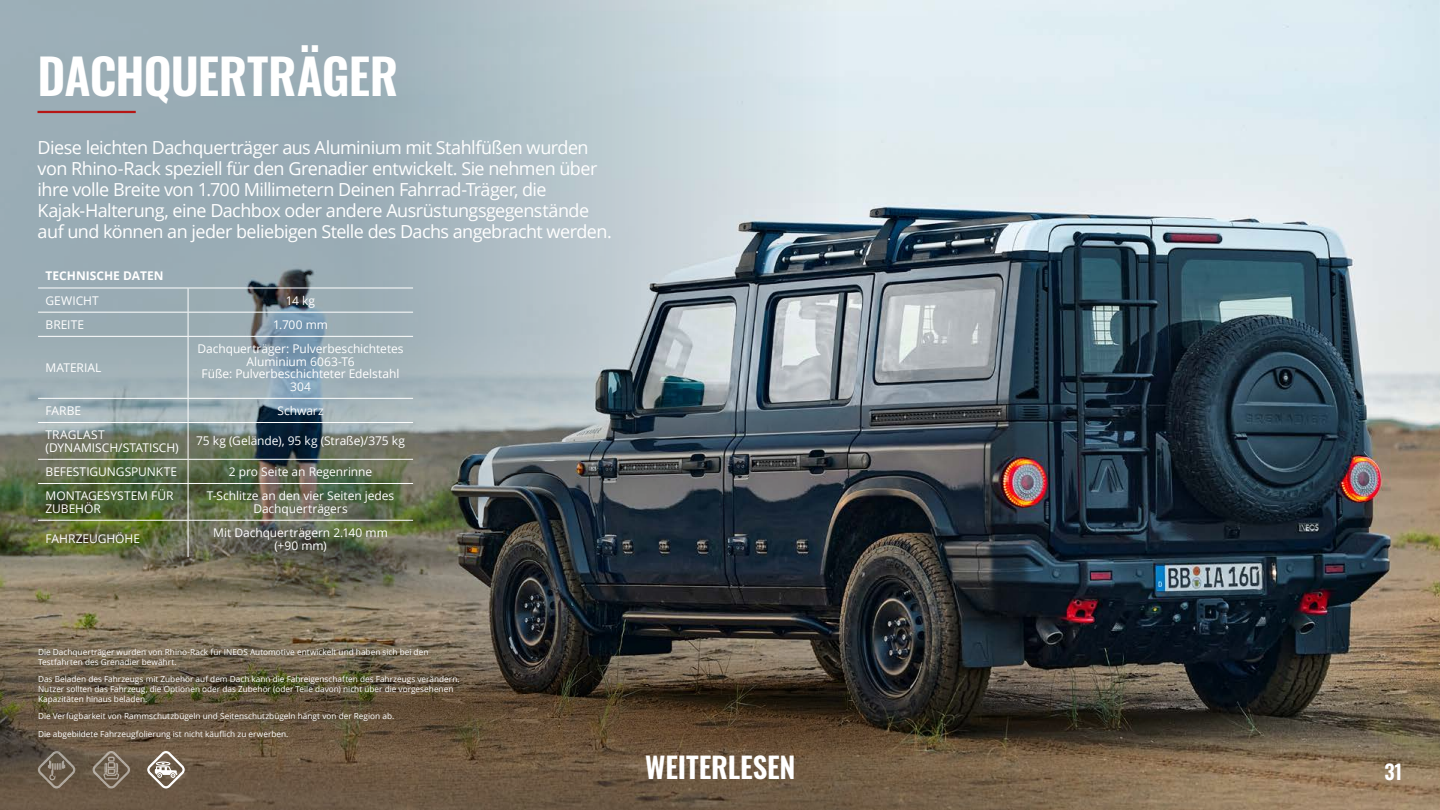
<style>
.page{position:relative;width:1440px;height:810px;background:#fff}
.page>*{position:absolute;margin:0;border:0;box-sizing:border-box;transform-origin:0 0}
.HDL_Up_Top{font:600 48.75px "Oswald";letter-spacing:-.02em;color:#fff}
.t1{font:600 28.88px "Oswald";letter-spacing:-.005em;color:#fff}
.t2{font:600 20.25px "Oswald";color:#fff}
.Bodycopy{font:18px/20.9px "Open Sans";letter-spacing:-.03em;color:#fff}
.Table_BC_center{font:12px/12.6px "Open Sans";letter-spacing:-.005em;color:#fff;text-align:center}
.Table_of_Contents{font:12px/12.6px "Open Sans";color:#fff}
.Table_HL{font:700 12px "Open Sans";color:#fff}
.Captions{font:8.25px/9.9px "Open Sans";color:#fff}
</style>
<div class="page">
<img style="left:838px;top:0;width:602px;height:615px">
<img style="left:0;top:0;width:838px;height:615px">
<img style="left:0;top:615px;width:1440px;height:195px">
<hr style="left:38px;top:288px;width:150px;height:1px;background:#fff">
<hr style="left:188px;top:288px;width:225px;height:1px;background:#fff">
<svg style="left:188px;top:288px;width:1px;height:48px"></svg>
<hr style="left:188px;top:337px;width:1px;height:61px;background:#fff">
<svg style="left:188px;top:399px;width:1px;height:23px"></svg>
<hr style="left:188px;top:423px;width:1px;height:36px;background:#fff">
<svg style="left:188px;top:460px;width:1px;height:23px"></svg>
<hr style="left:188px;top:484px;width:1px;height:36px;background:#fff">
<hr style="left:188px;top:521px;width:1px;height:36px;background:#fff">
<hr style="left:38px;top:312px;width:150px;height:1px;background:#fff">
<hr style="left:188px;top:312px;width:225px;height:1px;background:#fff">
<hr style="left:38px;top:336px;width:150px;height:1px;background:#fff">
<hr style="left:188px;top:336px;width:225px;height:1px;background:#fff">
<hr style="left:38px;top:398px;width:150px;height:1px;background:#fff">
<hr style="left:188px;top:398px;width:225px;height:1px;background:#fff">
<hr style="left:38px;top:422px;width:150px;height:1px;background:#fff">
<hr style="left:188px;top:422px;width:225px;height:1px;background:#fff">
<hr style="left:38px;top:459px;width:150px;height:1px;background:#fff">
<hr style="left:188px;top:459px;width:225px;height:1px;background:#fff">
<hr style="left:38px;top:483px;width:150px;height:1px;background:#fff">
<hr style="left:188px;top:483px;width:225px;height:1px;background:#fff">
<hr style="left:38px;top:520px;width:150px;height:1px;background:#fff">
<hr style="left:188px;top:520px;width:225px;height:1px;background:#fff">
<svg style="left:38px;top:751px;width:38px;height:37px"></svg>
<svg style="left:93px;top:750px;width:37px;height:38px"></svg>
<svg style="left:147px;top:750px;width:38px;height:38px"></svg>
<hr style="left:38px;top:111px;width:98px;height:2px;background:#b61615">
<p class="HDL_Up_Top" style="left:38px;top:50px;width:362px">DACHQUERTRÄGER</p>
<p class="Bodycopy" style="left:38px;top:137px;width:576px">Diese leichten Dachquerträger aus Aluminium mit Stahlfüßen wurden von Rhino-Rack speziell für den Grenadier entwickelt. Sie nehmen über ihre volle Breite von 1.700 Millimetern Deinen Fahrrad-Träger, die Kajak-Halterung, eine Dachbox oder andere Ausrüstungsgegenstände auf und können an jeder beliebigen Stelle des Dachs angebracht werden.</p>
<p class="Table_HL" style="left:46px;top:268px;width:120px">TECHNISCHE DATEN</p>
<p class="Table_of_Contents" style="left:46px;top:294px;width:55px">GEWICHT</p>
<p class="Table_BC_center" style="left:286px;top:294px;width:31px">14 kg</p>
<p class="Table_of_Contents" style="left:46px;top:318px;width:40px">BREITE</p>
<p class="Table_BC_center" style="left:273px;top:318px;width:56px">1.700 mm</p>
<p class="Table_of_Contents" style="left:46px;top:361px;width:57px">MATERIAL</p>
<p class="Table_BC_center" style="left:198px;top:342px;width:208px">Dachquerträger: Pulverbeschichtetes<br>Aluminium 6063-T6<br>Füße: Pulverbeschichteter Edelstahl<br>304</p>
<p class="Table_of_Contents" style="left:46px;top:404px;width:37px">FARBE</p>
<p class="Table_BC_center" style="left:277px;top:404px;width:48px">Schwarz</p>
<p class="Table_of_Contents" style="left:46px;top:428px;width:135px">TRAGLAST (DYNAMISCH/STATISCH)</p>
<p class="Table_BC_center" style="left:196px;top:435px;width:210px">75 kg (Gelände), 95 kg (Straße)/375 kg</p>
<p class="Table_of_Contents" style="left:46px;top:465px;width:133px">BEFESTIGUNGSPUNKTE</p>
<p class="Table_BC_center" style="left:229px;top:465px;width:145px">2 pro Seite an Regenrinne</p>
<p class="Table_of_Contents" style="left:46px;top:489px;width:129px">MONTAGESYSTEM FÜR<br>ZUBEHÖR</p>
<p class="Table_BC_center" style="left:207px;top:489px;width:189px">T-Schlitze an den vier Seiten jedes<br>Dachquerträgers</p>
<p class="Table_of_Contents" style="left:46px;top:532px;width:96px">FAHRZEUGHÖHE</p>
<p class="Table_BC_center" style="left:213px;top:526px;width:176px">Mit Dachquerträgern 2.140 mm (+90 mm)</p>
<p class="Captions" style="left:38px;top:647px;width:392px">Die Dachquerträger wurden von Rhino-Rack für INEOS Automotive entwickelt und haben sich bei den<br>Testfahrten des Grenadier bewährt.</p>
<p class="Captions" style="left:38px;top:674px;width:423px">Das Beladen des Fahrzeugs mit Zubehör auf dem Dach kann die Fahreigenschaften des Fahrzeugs verändern.<br>Nutzer sollten das Fahrzeug, die Optionen oder das Zubehör (oder Teile davon) nicht über die vorgesehenen<br>Kapazitäten hinaus beladen.</p>
<p class="Captions" style="left:38px;top:711px;width:358px">Die Verfügbarkeit von Rammschutzbügeln und Seitenschutzbügeln hängt von der Region ab.</p>
<p class="Captions" style="left:38px;top:729px;width:252px">Die abgebildete Fahrzeugfolierung ist nicht käuflich zu erwerben.</p>
<h2 class="t1" style="left:645px;top:752px;width:152px">WEITERLESEN</h2>
<h3 class="t2" style="left:1384px;top:761px;width:20px">31</h3>
</div>
